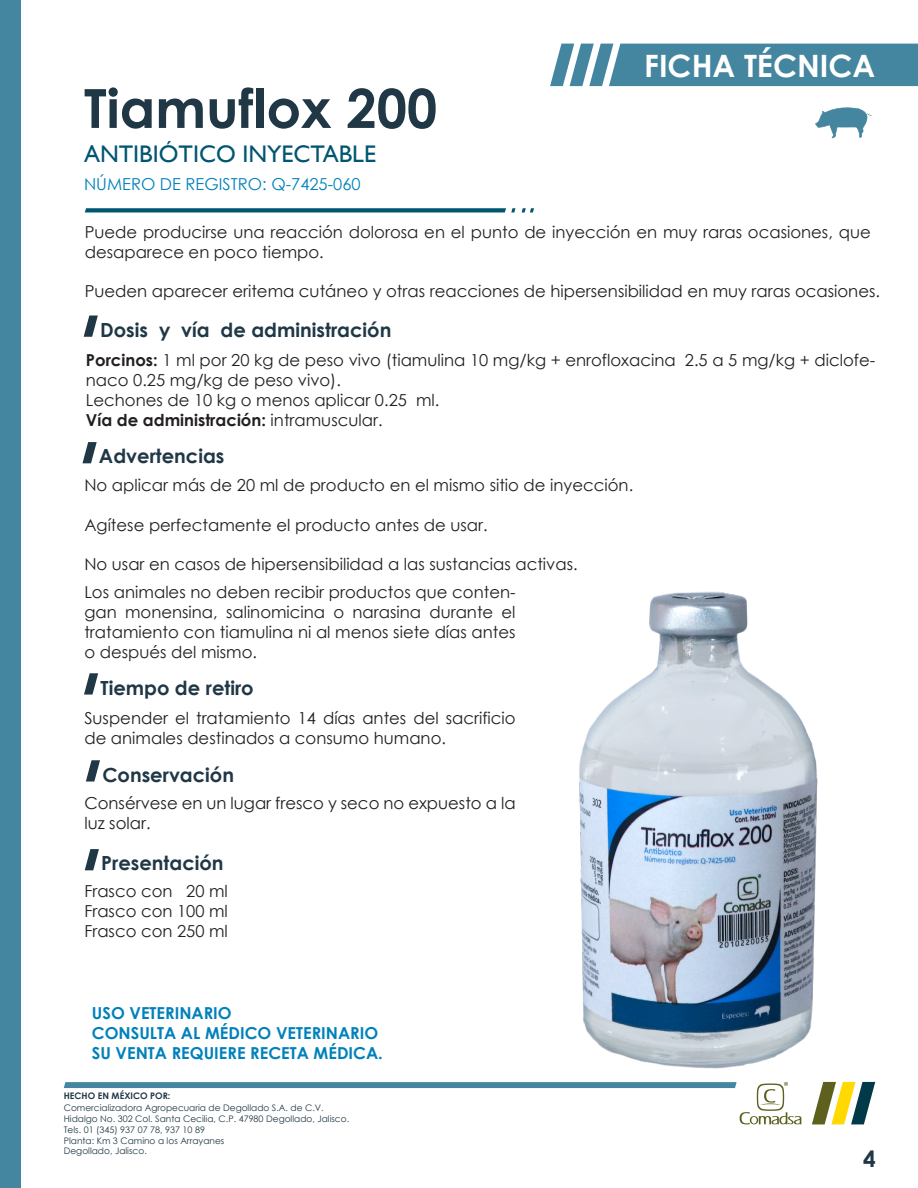
<style>
.page{position:relative;width:918px;height:1188px;background:#fff}
.page>*{position:absolute;margin:0;border:0;box-sizing:border-box;transform-origin:0 0}
.t1{font:700 54px "Century Gothic";color:#203746}
.t2{font:700 30.75px "Century Gothic";color:#fff}
.t3{font:24px "Gill Sans";color:#005570}
.t4{font:700 22.5px "Century Gothic";color:#203746}
.t5{font:700 19.5px "Century Gothic";color:#203746}
.t6{font:16.5px/19.8px "Century Gothic";color:#231f20}
.t7{font:700 16.5px/19.8px "Century Gothic";color:#0081bb}
.t8{font:16.5px "Century Gothic";color:#0081bb}
.t9{font:9px/10.8px "Century Gothic";color:#203746}
.t10{font:700 9px "Century Gothic";color:#203746}
.s1{font-weight:700}
</style>
<div class="page">
<div style="left:0;top:0;width:21px;height:1188px;background:#4486a0"></div>
<svg style="left:812px;top:1085px;width:63px;height:39px"></svg>
<svg style="left:64px;top:1082px;width:737px;height:42px"></svg>
<svg style="left:550px;top:44px;width:368px;height:42px;background:#518ea6"></svg>
<svg style="left:85px;top:208px;width:430px;height:5px;background:#297087"></svg>
<svg style="left:522px;top:208px;width:12px;height:5px"></svg>
<svg style="left:84px;top:316px;width:14px;height:21px"></svg>
<svg style="left:82px;top:442px;width:15px;height:21px"></svg>
<svg style="left:84px;top:673px;width:14px;height:22px"></svg>
<svg style="left:86px;top:760px;width:14px;height:22px"></svg>
<svg style="left:85px;top:849px;width:14px;height:21px"></svg>
<svg style="left:815px;top:107px;width:57px;height:31px"></svg>
<img style="left:534px;top:591px;width:341px;height:494px">
<h1 class="t1" style="left:84px;top:67px;width:355px">Tiamuflox 200</h1>
<h3 class="t3" style="left:84px;top:140px;width:294px">ANTIBIÓTICO INYECTABLE</h3>
<p class="t8" style="left:84px;top:173px;width:278px">NÚMERO DE REGISTRO: Q-7425-060</p>
<h2 class="t2" style="left:644px;top:43px;width:233px">FICHA TÉCNICA</h2>
<p class="t6" style="left:85px;top:222px;width:788px">Puede producirse una reacción dolorosa en el punto de inyección en muy raras ocasiones, que desaparece en poco tiempo.</p>
<p class="t6" style="left:85px;top:281px;width:797px">Pueden aparecer eritema cutáneo y otras reacciones de hipersensibilidad en muy raras ocasiones.</p>
<p class="t5" style="left:100px;top:315px;width:293px">Dosis y vía de administración</p>
<p class="t6" style="left:86px;top:350px;width:791px"><span class="s1">Porcinos:</span> 1 ml por 20 kg de peso vivo (tiamulina 10 mg/kg + enrofloxacina 2.5 a 5 mg/kg + diclofe&shy;naco 0.25 mg/kg de peso vivo).<br>Lechones de 10 kg o menos aplicar 0.25 ml.<br><span class="s1">Vía de administración:</span> intramuscular.</p>
<p class="t5" style="left:99px;top:441px;width:127px">Advertencias</p>
<p class="t6" style="left:84px;top:475px;width:550px">No aplicar más de 20 ml de producto en el mismo sitio de inyección.</p>
<p class="t6" style="left:84px;top:515px;width:405px">Agítese perfectamente el producto antes de usar.</p>
<p class="t6" style="left:84px;top:550px;width:495px;line-height:27.9px">No usar en casos de hipersensibilidad a las sustancias activas.<br>Los animales no deben recibir productos que conten-</p>
<p class="t6" style="left:84px;top:602px;width:433px;text-align:justify">gan monensina, salinomicina o narasina durante el tratamiento con tiamulina ni al menos siete días antes o después del mismo.</p>
<p class="t5" style="left:100px;top:673px;width:155px">Tiempo de retiro</p>
<p class="t6" style="left:84px;top:708px;width:433px">Suspender el tratamiento 14 días antes del sacrificio de animales destinados a consumo humano.</p>
<p class="t5" style="left:102px;top:760px;width:133px">Conservación</p>
<p class="t6" style="left:84px;top:793px;width:433px">Consérvese en un lugar fresco y seco no expuesto a la luz solar.</p>
<p class="t5" style="left:101px;top:848px;width:124px">Presentación</p>
<p class="t6" style="left:84px;top:881px;width:145px;text-align:justify">Frasco con 20 ml Frasco con 100 ml Frasco con 250 ml</p>
<p class="t7" style="left:92px;top:1002px;width:293px">USO VETERINARIO<br>CONSULTA AL MÉDICO VETERINARIO<br>SU VENTA REQUIERE RECETA MÉDICA.</p>
<p class="t10" style="left:64px;top:1089px;width:108px">HECHO EN MÉXICO POR:</p>
<p class="t9" style="left:64px;top:1102px;width:287px">Comercializadora Agropecuaria de Degollado S.A. de C.V.<br>Hidalgo No. 302 Col. Santa Cecilia, C.P. 47980 Degollado, Jalisco.<br>Tels. 01 (345) 937 07 78, 937 10 89<br>Planta: Km 3 Camino a los Arrayanes<br>Degollado, Jalisco.</p>
<h3 class="t4" style="left:863px;top:1141px;width:14px">4</h3>
</div>
